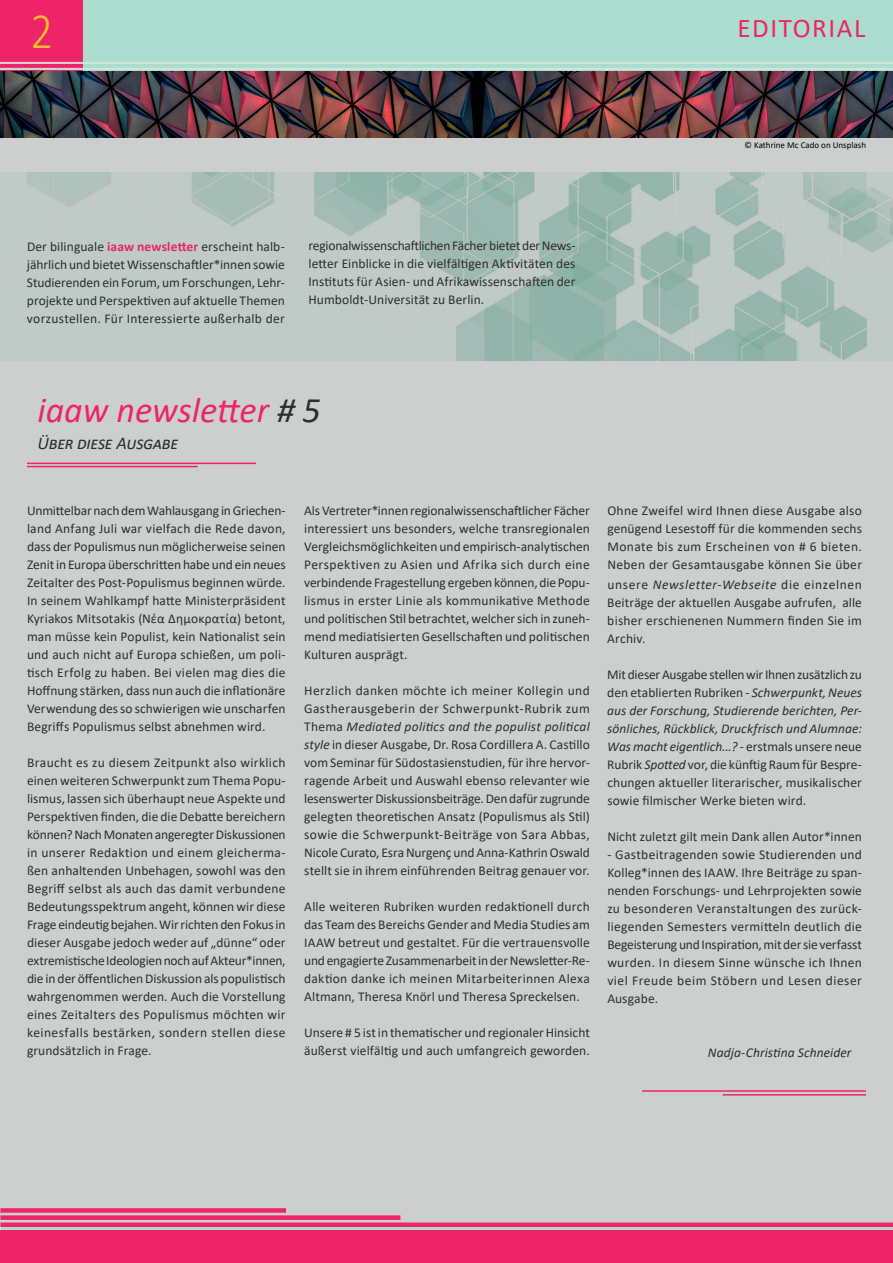
<style>
.page{position:relative;width:893px;height:1263px;background:#fff}
.page>*{position:absolute;margin:0;border:0;box-sizing:border-box;transform-origin:0 0}
.t1{font:300 52.2px "Calibri";color:#fdbd30;scale:.86 1}
.t2{font:italic 36px "Calibri";color:#ed2468}
.t3{font:27px "Calibri";letter-spacing:.06em;color:#ed2468}
.t4{font:italic 18px "Calibri";letter-spacing:-.02em;color:#2d2e2e}
.t5{font:13.5px/18px "Calibri";letter-spacing:.01em;color:#2d2e2e;text-align:justify}
.t6{font:italic 13.5px "Calibri";letter-spacing:.005em;color:#2d2e2e}
.t7{font:9px "Calibri";color:#000001}
.s1{font-weight:700;color:#e3286b}
.s2{color:#2d2e2e}
.s3{font-style:italic}
</style>
<div class="page">
<div style="left:0;top:137px;width:893px;height:1090px;background:#cdcfce"></div>
<div style="left:0;top:1215px;width:400px;height:5px;background:#ed2468"></div>
<div style="left:0;top:1208px;width:286px;height:5px;background:#ed2468"></div>
<hr style="left:0;top:1227px;width:893px;height:4px;background:#acdccd">
<div style="left:0;top:0;width:893px;height:72px;background:#acdccd"></div>
<div style="left:0;top:0;width:82px;height:72px;background:#ed2468"></div>
<hr style="left:27px;top:463px;width:229px;height:1px;background:#ed2468">
<hr style="left:27px;top:466px;width:171px;height:1px;background:#ed2468">
<div style="left:0;top:1230px;width:893px;height:33px;background:#ed2468"></div>
<div style="left:0;top:1222px;width:893px;height:5px;background:#ed2468"></div>
<svg style="left:0;top:62px;width:893px;height:8px"></svg>
<hr style="left:642px;top:1090px;width:224px;height:2px;background:#ed2468">
<hr style="left:723px;top:1094px;width:143px;height:1px;background:#ed2468">
<img style="left:0;top:72px;width:893px;height:65px">
<img style="left:0;top:173px;width:893px;height:187px">
<h1 class="t1" style="left:30px;top:-2px;width:28px">2</h1>
<h3 class="t3" style="left:737px;top:9px;width:130px">EDITORIAL</h3>
<p class="t7" style="left:745px;top:139px;width:123px">© Kathrine Mc Cado on Unsplash</p>
<p class="t5" style="left:27px;top:237px;width:259px">Der bilinguale <span class="s1">iaaw newsletter</span> erscheint halb&shy;jährlich und bietet Wissenschaftler*innen sowie Studierenden ein Forum, um Forschungen, Lehr&shy;projekte und Perspektiven auf aktuelle Themen vorzustellen. Für Interessierte außerhalb der</p>
<p class="t5" style="left:308px;top:236px;width:269px">regionalwissenschaftlichen Fächer bietet der News&shy;letter Einblicke in die vielfältigen Aktivitäten des Instituts für Asien- und Afrikawissenschaften der Humboldt-Universität zu Berlin.</p>
<h2 class="t2" style="left:38px;top:385px;width:285px">iaaw newsletter <span class="s2"># 5</span></h2>
<h3 class="t4" style="left:38px;top:430px;width:142px">Über diese Ausgabe</h3>
<p class="t5" style="left:27px;top:501px;width:260px">Unmittelbar nach dem Wahlausgang in Griechen&shy;land Anfang Juli war vielfach die Rede davon, dass der Populismus nun möglicherweise seinen Zenit in Europa überschritten habe und ein neues Zeitalter des Post-Populismus beginnen würde.<br>In seinem Wahlkampf hatte Ministerpräsident Kyriakos Mitsotakis (Νέα Δημοκρατία) betont, man müsse kein Populist, kein Nationalist sein und auch nicht auf Europa schießen, um poli&shy;tisch Erfolg zu haben. Bei vielen mag dies die Hoffnung stärken, dass nun auch die inflationäre Verwendung des so schwierigen wie unscharfen Begriffs Populismus selbst abnehmen wird.</p>
<p class="t5" style="left:27px;top:753px;width:260px">Braucht es zu diesem Zeitpunkt also wirklich einen weiteren Schwerpunkt zum Thema Popu&shy;lismus, lassen sich überhaupt neue Aspekte und Perspektiven finden, die die Debatte bereichern können? Nach Monaten angeregter Diskussionen in unserer Redaktion und einem gleicherma&shy;ßen anhaltenden Unbehagen, sowohl was den Begriff selbst als auch das damit verbundene Bedeutungsspektrum angeht, können wir diese Frage eindeutig bejahen. Wir richten den Fokus in dieser Ausgabe jedoch weder auf „dünne“ oder extremistische Ideologien noch auf Akteur*innen, die in der öffentlichen Diskussion als populistisch wahrgenommen werden. Auch die Vorstellung eines Zeitalters des Populismus möchten wir keinesfalls bestärken, sondern stellen diese grundsätzlich in Frage.</p>
<p class="t5" style="left:304px;top:502px;width:287px">Als Vertreter*innen regionalwissenschaftlicher Fächer interessiert uns besonders, welche transregionalen Vergleichsmöglichkeiten und empirisch-analytischen Perspektiven zu Asien und Afrika sich durch eine verbindende Fragestellung ergeben können, die Popu&shy;lismus in erster Linie als kommunikative Methode und politischen Stil betrachtet, welcher sich in zuneh&shy;mend mediatisierten Gesellschaften und politischen Kulturen ausprägt.</p>
<p class="t5" style="left:304px;top:682px;width:287px">Herzlich danken möchte ich meiner Kollegin und Gastherausgeberin der Schwerpunkt-Rubrik zum Thema <span class="s3">Mediated politics and the populist political style</span> in dieser Ausgabe, Dr. Rosa Cordillera A. Castillo vom Seminar für Südostasienstudien, für ihre hervor&shy;ragende Arbeit und Auswahl ebenso relevanter wie lesenswerter Diskussionsbeiträge. Den dafür zugrunde gelegten theoretischen Ansatz (Populismus als Stil) sowie die Schwerpunkt-Beiträge von Sara Abbas, Nicole Curato, Esra Nurgenç und Anna-Kathrin Oswald stellt sie in ihrem einführenden Beitrag genauer vor.</p>
<p class="t5" style="left:304px;top:898px;width:287px">Alle weiteren Rubriken wurden redaktionell durch das Team des Bereichs Gender and Media Studies am IAAW betreut und gestaltet. Für die vertrauensvolle und engagierte Zusammenarbeit in der Newsletter-Re&shy;daktion danke ich meinen Mitarbeiterinnen Alexa Altmann, Theresa Knörl und Theresa Spreckelsen.</p>
<p class="t5" style="left:304px;top:1023px;width:287px">Unsere # 5 ist in thematischer und regionaler Hinsicht äußerst vielfältig und auch umfangreich geworden.</p>
<p class="t5" style="left:607px;top:501px;width:256px">Ohne Zweifel wird Ihnen diese Ausgabe also genügend Lesestoff für die kommenden sechs Monate bis zum Erscheinen von # 6 bieten.<br>Neben der Gesamtausgabe können Sie über</p>
<p class="t5" style="left:607px;top:575px;width:256px">unsere <span class="s3">Newsletter-Webseite</span> die einzelnen Beiträge der aktuellen Ausgabe aufrufen, alle bisher erschienenen Nummern finden Sie im Archiv.</p>
<p class="t5" style="left:607px;top:665px;width:256px">Mit dieser Ausgabe stellen wir Ihnen zusätzlich zu den etablierten Rubriken - <span class="s3">Schwerpunkt, Neues aus der Forschung, Studierende berichten, Per&shy;sönliches, Rückblick, Druckfrisch und Alumnae:<br>Was macht eigentlich...?</span> - erstmals unsere neue Rubrik <span class="s3">Spotted</span> vor, die künftig Raum für Bespre&shy;chungen aktueller literarischer, musikalischer sowie filmischer Werke bieten wird.</p>
<p class="t5" style="left:607px;top:827px;width:256px">Nicht zuletzt gilt mein Dank allen Autor*innen</p>
<p class="t5" style="left:607px;top:845px;width:256px">- Gastbeitragenden sowie Studierenden und Kolleg*innen des IAAW. Ihre Beiträge zu span&shy;nenden Forschungs- und Lehrprojekten sowie zu besonderen Veranstaltungen des zurück&shy;liegenden Semesters vermitteln deutlich die Begeisterung und Inspiration, mit der sie verfasst wurden. In diesem Sinne wünsche ich Ihnen viel Freude beim Stöbern und Lesen dieser Ausgabe.</p>
<p class="t6" style="left:708px;top:1043px;width:145px">Nadja-Christina Schneider</p>
</div>
